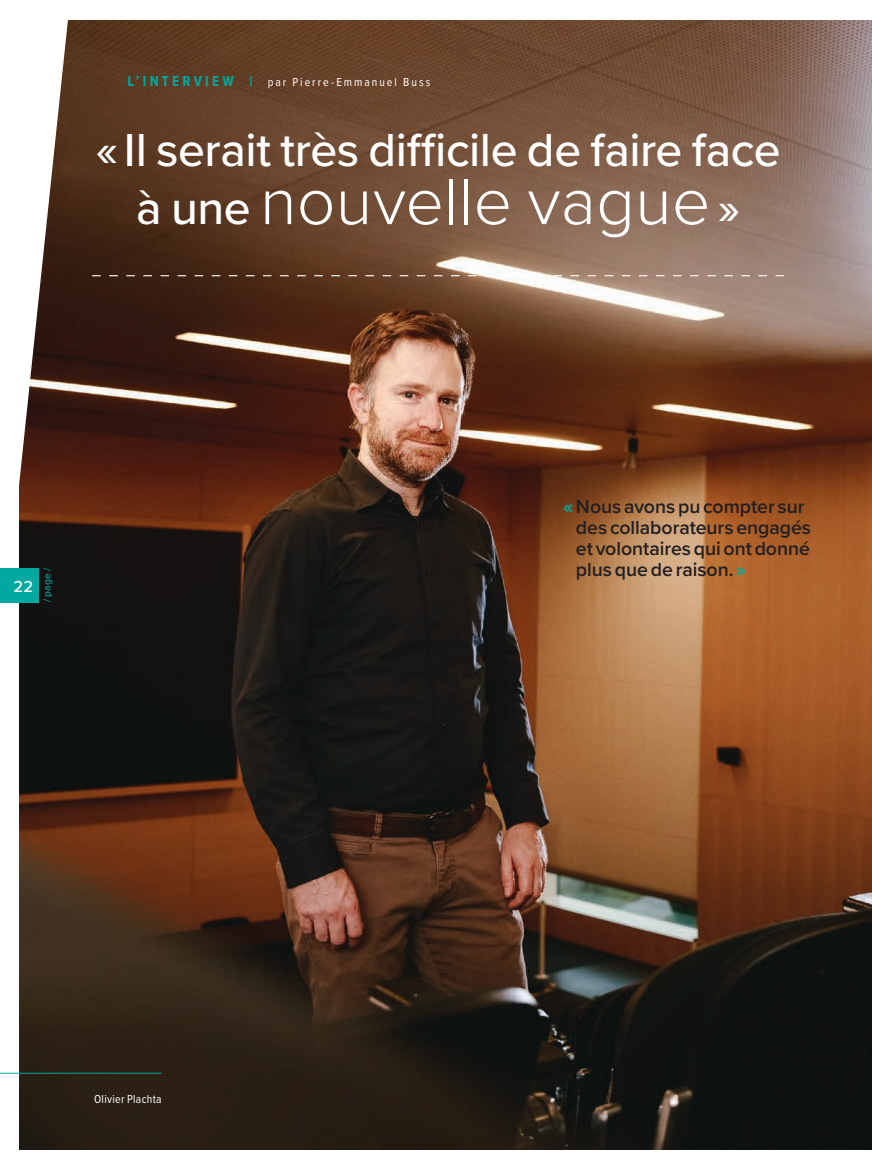
<style>
.page{position:relative;width:872px;height:1170px;background:#fff}
.page>*{position:absolute;margin:0;border:0;box-sizing:border-box;transform-origin:0 0}
.t1{font:300 67.5px "Proxima Nova";letter-spacing:.005em;color:#fff}
.t2{font:500 48px "Proxima Nova";letter-spacing:-.01em;color:#fff}
.t3{font:600 19.5px/21px "Proxima Nova";letter-spacing:-.005em;color:#231f20}
.t4{font:500 16.5px "Proxima Nova";color:#fff}
.t5{font:12px "Proxima Nova Cond";letter-spacing:.16em;color:#fff}
.t6{font:12px "Proxima Nova Cond";letter-spacing:.025em;color:#fff}
.t7{font:500 10.2px "Proxima Nova";color:#00a9a0}
.s1{font-weight:700;font-size:15px;color:#00a9a0}
.s2{font-weight:500;font-size:48px}
.s3{font-weight:700;color:#00a9a0}
</style>
<div class="page">
<img style="left:19px;top:20px;width:853px;height:1130px">
<svg style="left:0;top:20px;width:70px;height:646px"></svg>
<div style="left:0;top:568px;width:38px;height:34px;background:#00a9a0"></div>
<hr style="left:0;top:1072px;width:162px;height:1px;background:#00a9a0">
<svg style="left:92px;top:275px;width:692px;height:1px"></svg>
<p class="t5" style="left:128px;top:73px;width:304px"><span class="s1">L’INTERVIEW |</span> par Pierre-Emmanuel B uss</p>
<h2 class="t2" style="left:96px;top:114px;width:686px">« Il serait très difficile de faire face</h2>
<h1 class="t1" style="left:136px;top:151px;width:605px"><span class="s2">à une</span> nouvelle vague <span class="s2">»</span></h1>
<p class="t4" style="left:14px;top:573px;width:21px">22</p>
<p class="t7" style="left:40px;top:602px;width:36px;rotate:-90deg">/ page /</p>
<p class="t3" style="left:576px;top:495px;width:237px;text-indent:-13px"><span class="s3">«</span> Nous avons pu compter sur des collaborateurs engagés et volontaires qui ont donné plus que de raison. <span class="s3">»</span></p>
<p class="t6" style="left:94px;top:1090px;width:69px">Olivier Plachta</p>
</div>
